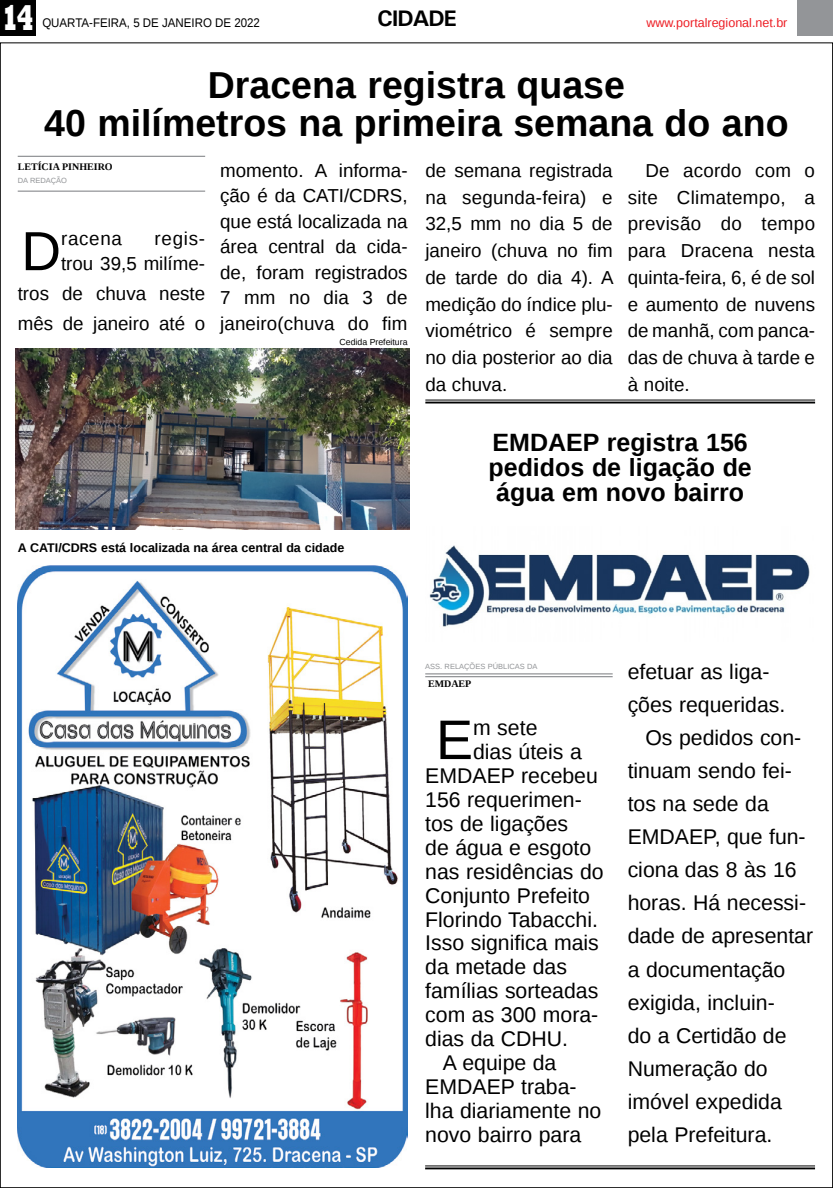
<style>
.page{position:relative;width:833px;height:1188px;background:#fff}
.page>*{position:absolute;margin:0;border:0;box-sizing:border-box;transform-origin:0 0}
.MATÉRIA{font:55.75px "Liberation Sans";color:#000}
.MATÉRIA-2{font:55.12px "Liberation Sans";color:#000}
.TÍTULO{font:700 37.5px "Liberation Sans";color:#000}
.t1{font:800 36.12px "Rockwell";color:#fff;scale:.7 1}
.TÍTULO-2{font:700 25px/25px "Liberation Sans";color:#000;text-align:center}
.TITULO_PG{font:700 22.5px "Univers";letter-spacing:-.04em;color:#000}
.MATÉRIA-3{font:21.25px/33px "Liberation Sans";color:#000}
.MATÉRIA-4{font:18.75px/26.8px "Liberation Sans";color:#000;text-align:justify}
.LEGENDA{font:700 12.5px "Liberation Sans";color:#000}
.DATA_PG{font:12.5px "Liberation Sans";color:#000;scale:.92 1}
.DATA_PG-2{font:12.5px "Liberation Sans";color:#ed1d24}
.CRÉDITO_NOME{font:700 10px "Liberation Serif";color:#000}
.CRÉDITO_FOTO{font:8.75px "Liberation Sans";color:#000}
.CRÉDITO_MATÉRIA{font:7.5px "Liberation Sans";color:#939598}
</style>
<div class="page">
<div style="left:0;top:0;width:35px;height:35px;background:#000"></div>
<div style="left:797px;top:0;width:36px;height:35px;background:#939598"></div>
<img style="left:18px;top:565px;width:389px;height:602px">
<hr style="left:425px;top:1165px;width:390px;height:1px;background:#000101">
<hr style="left:425px;top:1167px;width:390px;height:1px;background:#000101">
<img style="left:429px;top:545px;width:381px;height:82px">
<img style="left:16px;top:348px;width:393px;height:181px">
<hr style="left:18px;top:156px;width:187px;height:1px;background:#939598">
<hr style="left:18px;top:190px;width:187px;height:2px;background:#939598">
<hr style="left:425px;top:399px;width:390px;height:1px;background:#000101">
<hr style="left:425px;top:401px;width:390px;height:2px;background:#000101">
<hr style="left:425px;top:675px;width:187px;height:2px;background:#939598">
<hr style="left:425px;top:673px;width:187px;height:1px;background:#939598">
<p class="t1" style="left:2px;top:-3px;width:48px">14</p>
<p class="DATA_PG" style="left:42px;top:15px;width:238px">QUARTA-FEIRA, 5 DE JANEIRO DE 2022</p>
<p class="TITULO_PG" style="left:377px;top:5px;width:81px">CIDADE</p>
<p class="DATA_PG-2" style="left:646px;top:15px;width:143px">www.portalregional.net.br</p>
<p class="TÍTULO" style="left:208px;top:59px;width:418px">Dracena registra quase</p>
<p class="TÍTULO" style="left:44px;top:97px;width:746px">40 milímetros na primeira semana do ano</p>
<p class="CRÉDITO_NOME" style="left:18px;top:160px;width:96px">LETÍCIA PINHEIRO</p>
<p class="CRÉDITO_MATÉRIA" style="left:18px;top:176px;width:51px">DA REDAÇÃO</p>
<p class="MATÉRIA-4" style="left:220px;top:158px;width:189px;line-height:25.5px">momento. A informa&shy;ção é da CATI/CDRS, que está localizada na área central da cida&shy;de, foram registrados 7 mm no dia 3 de janeiro(chuva do fim</p>
<p class="MATÉRIA-4" style="left:425px;top:158px;width:190px">de semana registrada na segunda-feira) e 32,5 mm no dia 5 de janeiro (chuva no fim de tarde do dia 4). A medição do índice plu&shy;viométrico é sempre no dia posterior ao dia da chuva.</p>
<p class="MATÉRIA-4" style="left:627px;top:158px;width:189px;text-indent:18px">De acordo com o site Climatempo, a previsão do tempo para Dracena nesta quinta-feira, 6, é de sol e aumento de nuvens de manhã, com panca&shy;das de chuva à tarde e à noite.</p>
<p class="MATÉRIA-4" style="left:61px;top:227px;width:146px;line-height:25px;text-align:right">regis-<br>trou 39,5 milíme-</p>
<p class="MATÉRIA-4" style="left:18px;top:279px;width:189px;line-height:29.8px">tros de chuva neste mês de janeiro até o</p>
<p class="MATÉRIA-2" style="left:21px;top:220px;width:41px">D</p>
<p class="MATÉRIA-4" style="left:61px;top:226px;width:62px">racena</p>
<p class="CRÉDITO_FOTO" style="left:339px;top:337px;width:70px">Cedida Prefeitura</p>
<p class="LEGENDA" style="left:18px;top:539px;width:328px">A CATI/CDRS está localizada na área central da cidade</p>
<p class="TÍTULO-2" style="left:488px;top:429px;width:265px">EMDAEP registra 156 pedidos de ligação de água em novo bairro</p>
<p class="CRÉDITO_MATÉRIA" style="left:425px;top:662px;width:114px">ASS. RELAÇÕES PÚBLICAS DA</p>
<p class="CRÉDITO_NOME" style="left:428px;top:677px;width:45px">EMDAEP</p>
<p class="MATÉRIA" style="left:436px;top:708px;width:39px">E</p>
<p class="MATÉRIA-3" style="left:473px;top:712px;width:66px">m sete</p>
<p class="MATÉRIA-3" style="left:473px;top:735px;width:110px">dias úteis a</p>
<p class="MATÉRIA-3" style="left:425px;top:759px;width:174px">EMDAEP recebeu</p>
<p class="MATÉRIA-3" style="left:425px;top:783px;width:158px">156 requerimen-</p>
<p class="MATÉRIA-3" style="left:425px;top:807px;width:144px">tos de ligações</p>
<p class="MATÉRIA-3" style="left:425px;top:831px;width:168px">de água e esgoto</p>
<p class="MATÉRIA-3" style="left:425px;top:855px;width:180px">nas residências do</p>
<p class="MATÉRIA-3" style="left:425px;top:879px;width:166px">Conjunto Prefeito</p>
<p class="MATÉRIA-3" style="left:425px;top:903px;width:174px">Florindo Tabacchi.</p>
<p class="MATÉRIA-3" style="left:425px;top:927px;width:175px">Isso significa mais</p>
<p class="MATÉRIA-3" style="left:425px;top:951px;width:143px">da metade das</p>
<p class="MATÉRIA-3" style="left:425px;top:975px;width:175px">famílias sorteadas</p>
<p class="MATÉRIA-3" style="left:425px;top:998px;width:175px">com as 300 mora-</p>
<p class="MATÉRIA-3" style="left:425px;top:1022px;width:144px">dias da CDHU.</p>
<p class="MATÉRIA-3" style="left:425px;top:1051px;width:178px;line-height:23.9px;text-indent:18px">A equipe da<br>EMDAEP traba&shy;lha diariamente no novo bairro para</p>
<p class="MATÉRIA-3" style="left:627px;top:655px;width:159px">efetuar as liga&shy;ções requeridas.</p>
<p class="MATÉRIA-3" style="left:627px;top:722px;width:187px;text-indent:18px">Os pedidos con&shy;tinuam sendo fei&shy;tos na sede da<br>EMDAEP, que fun&shy;ciona das 8 às 16 horas. Há necessi&shy;dade de apresentar a documentação exigida, incluin-<br>do a Certidão de<br>Numeração do imóvel expedida pela Prefeitura.</p>
</div>
